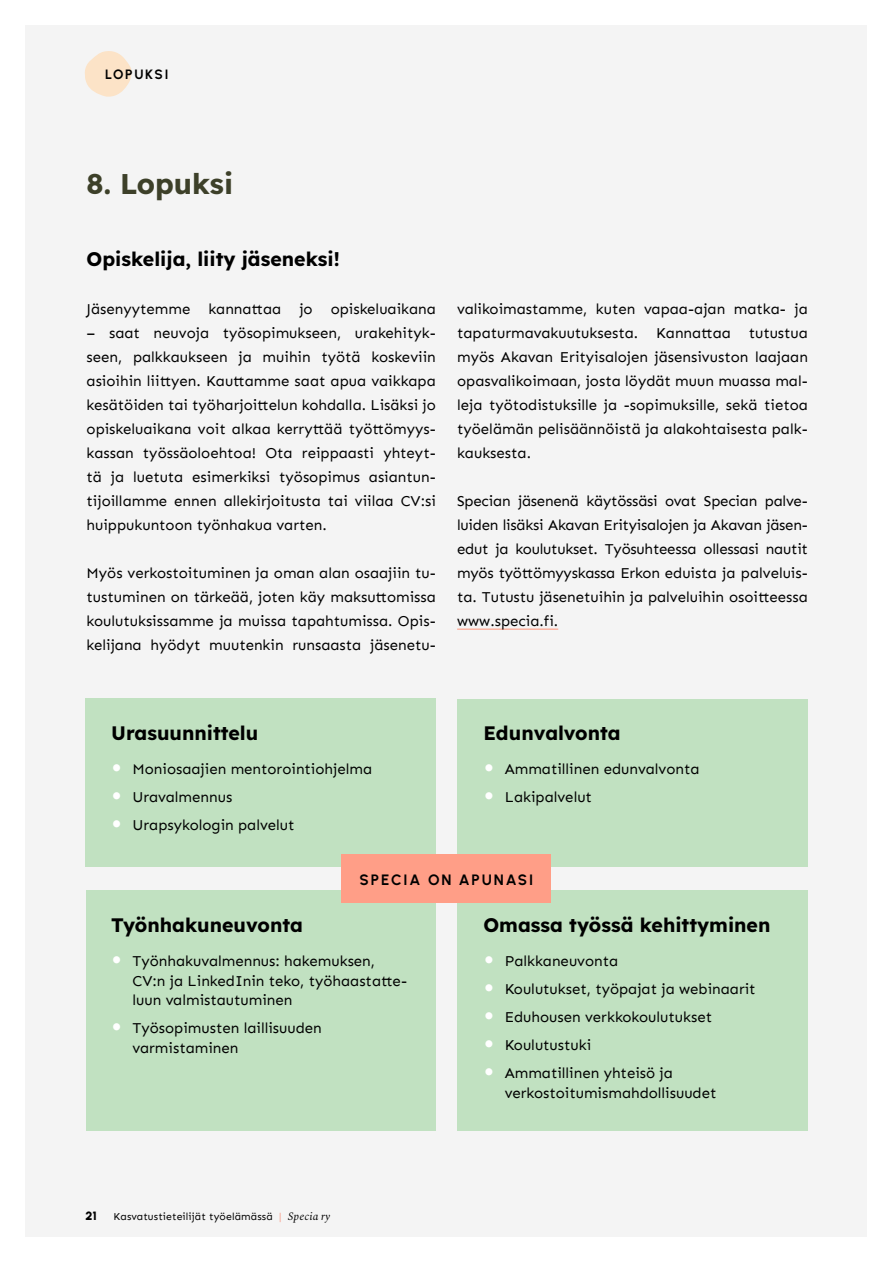
<style>
.page{position:relative;width:893px;height:1263px;background:#fff}
.page>*{position:absolute;margin:0;border:0;box-sizing:border-box;transform-origin:0 0}
.Otsikko_luku_vihreä{font:700 28.5px "Lexend Deca";color:#3d4029}
.Otsikko_infolaatikko{font:700 19.5px "Lexend Deca";color:#000}
.Otsikko_2{font:700 19.5px "Lexend Deca";color:#000}
.Leipis{font:15px/24px "Sen";color:#000;text-align:justify}
.Otsikko_3{font:700 15px "Urbanist";letter-spacing:.125em;color:#000}
.Yläviite{font:700 13.5px "Urbanist";letter-spacing:.12em;color:#000}
.t1{font:900 12px "Urbanist";color:#200f13}
.t2{font:italic 11.25px "Spectral";letter-spacing:.01em;color:#000}
.t3{font:10.5px "Sen";letter-spacing:.01em;color:#000}
.s1{font-size:27px;color:#fff}
.s2{color:#f69985}
</style>
<div class="page">
<div style="left:26px;top:26px;width:841px;height:1211px;background:#f4f4f4"></div>
<div style="left:85px;top:698px;width:351px;height:168px;background:#c1e1c1"></div>
<div style="left:457px;top:699px;width:351px;height:167px;background:#c1e1c1"></div>
<div style="left:86px;top:890px;width:350px;height:240px;background:#c1e1c1"></div>
<div style="left:457px;top:890px;width:351px;height:240px;background:#c1e1c1"></div>
<svg style="left:85px;top:51px;width:47px;height:46px"></svg>
<hr style="left:457px;top:629px;width:101px;height:1px;background:#ff9e87">
<div style="left:342px;top:854px;width:209px;height:49px;background:#ff9e87"></div>
<p class="Yläviite" style="left:105px;top:65px;width:65px">LOPUKSI</p>
<p class="Otsikko_luku_vihreä" style="left:87px;top:163px;width:148px">8. Lopuksi</p>
<p class="Otsikko_2" style="left:87px;top:245px;width:255px">Opiskelija, liity jäseneksi!</p>
<p class="Leipis" style="left:87px;top:297px;width:351px">Jäsenyytemme kannattaa jo opiskeluaikana</p>
<p class="Leipis" style="left:87px;top:321px;width:351px">– saat neuvoja työsopimukseen, urakehityk&shy;seen, palkkaukseen ja muihin työtä koskeviin asioihin liittyen. Kauttamme saat apua vaikkapa kesätöiden tai työharjoittelun kohdalla. Lisäksi jo opiskeluaikana voit alkaa kerryttää työttömyys&shy;kassan työssäoloehtoa! Ota reippaasti yhteyt&shy;tä ja luetuta esimerkiksi työsopimus asiantun&shy;tijoillamme ennen allekirjoitusta tai viilaa CV:si huippukuntoon työnhakua varten.</p>
<p class="Leipis" style="left:87px;top:561px;width:351px">Myös verkostoituminen ja oman alan osaajiin tu&shy;tustuminen on tärkeää, joten käy maksuttomissa koulutuksissamme ja muissa tapahtumissa. Opis&shy;kelijana hyödyt muutenkin runsaasta jäsenetu-</p>
<p class="Leipis" style="left:457px;top:297px;width:352px">valikoimastamme, kuten vapaa-ajan matka- ja tapaturmavakuutuksesta. Kannattaa tutustua myös Akavan Erityisalojen jäsensivuston laajaan opasvalikoimaan, josta löydät muun muassa mal&shy;leja työtodistuksille ja -sopimuksille, sekä tietoa työelämän pelisäännöistä ja alakohtaisesta palk&shy;kauksesta.</p>
<p class="Leipis" style="left:457px;top:489px;width:352px">Specian jäsenenä käytössäsi ovat Specian palve&shy;luiden lisäksi Akavan Erityisalojen ja Akavan jäsen&shy;edut ja koulutukset. Työsuhteessa ollessasi nautit myös työttömyyskassa Erkon eduista ja palveluis&shy;ta. Tutustu jäsenetuihin ja palveluihin osoitteessa www.specia.fi.</p>
<p class="Otsikko_infolaatikko" style="left:111px;top:719px;width:149px">Urasuunnittelu</p>
<p class="Leipis" style="left:111px;top:757px;width:262px"><span class="s1">•</span> Moniosaajien mentorointiohjelma</p>
<p class="Leipis" style="left:111px;top:785px;width:123px"><span class="s1">•</span> Uravalmennus</p>
<p class="Leipis" style="left:111px;top:813px;width:185px"><span class="s1">•</span> Urapsykologin palvelut</p>
<p class="Otsikko_infolaatikko" style="left:483px;top:719px;width:139px">Edunvalvonta</p>
<p class="Leipis" style="left:483px;top:757px;width:218px"><span class="s1">•</span> Ammatillinen edunvalvonta</p>
<p class="Leipis" style="left:483px;top:785px;width:110px"><span class="s1">•</span> Lakipalvelut</p>
<p class="Otsikko_3" style="left:360px;top:870px;width:175px">SPECIA ON APUNASI</p>
<p class="Otsikko_infolaatikko" style="left:111px;top:911px;width:193px">Työnhakuneuvonta</p>
<p class="Leipis" style="left:132px;top:951px;width:276px;line-height:19.5px;text-align:left;text-indent:-21px"><span class="s1">•</span> Työnhakuvalmennus: hakemuksen,<br>CV:n ja LinkedInin teko, työhaastatte&shy;luun valmistautuminen</p>
<p class="Leipis" style="left:132px;top:1018px;width:191px;line-height:19.5px;text-indent:-21px"><span class="s1">•</span> Työsopimusten laillisuuden varmistaminen</p>
<p class="t1" style="left:85px;top:1208px;width:13px">21</p>
<p class="t3" style="left:114px;top:1211px;width:170px">Kasvatustieteilijät työelämässä <span class="s2">|</span></p>
<p class="t2" style="left:288px;top:1208px;width:44px">Specia ry</p>
<p class="Otsikko_infolaatikko" style="left:483px;top:911px;width:288px">Omassa työssä kehittyminen</p>
<p class="Leipis" style="left:483px;top:949px;width:136px"><span class="s1">•</span> Palkkaneuvonta</p>
<p class="Leipis" style="left:483px;top:977px;width:274px"><span class="s1">•</span> Koulutukset, työpajat ja webinaarit</p>
<p class="Leipis" style="left:483px;top:1005px;width:230px"><span class="s1">•</span> Eduhousen verkkokoulutukset</p>
<p class="Leipis" style="left:483px;top:1033px;width:109px"><span class="s1">•</span> Koulutustuki</p>
<p class="Leipis" style="left:505px;top:1063px;width:213px;line-height:19.5px;text-indent:-21px"><span class="s1">•</span> Ammatillinen yhteisö ja verkostoitumismahdollisuudet</p>
</div>
